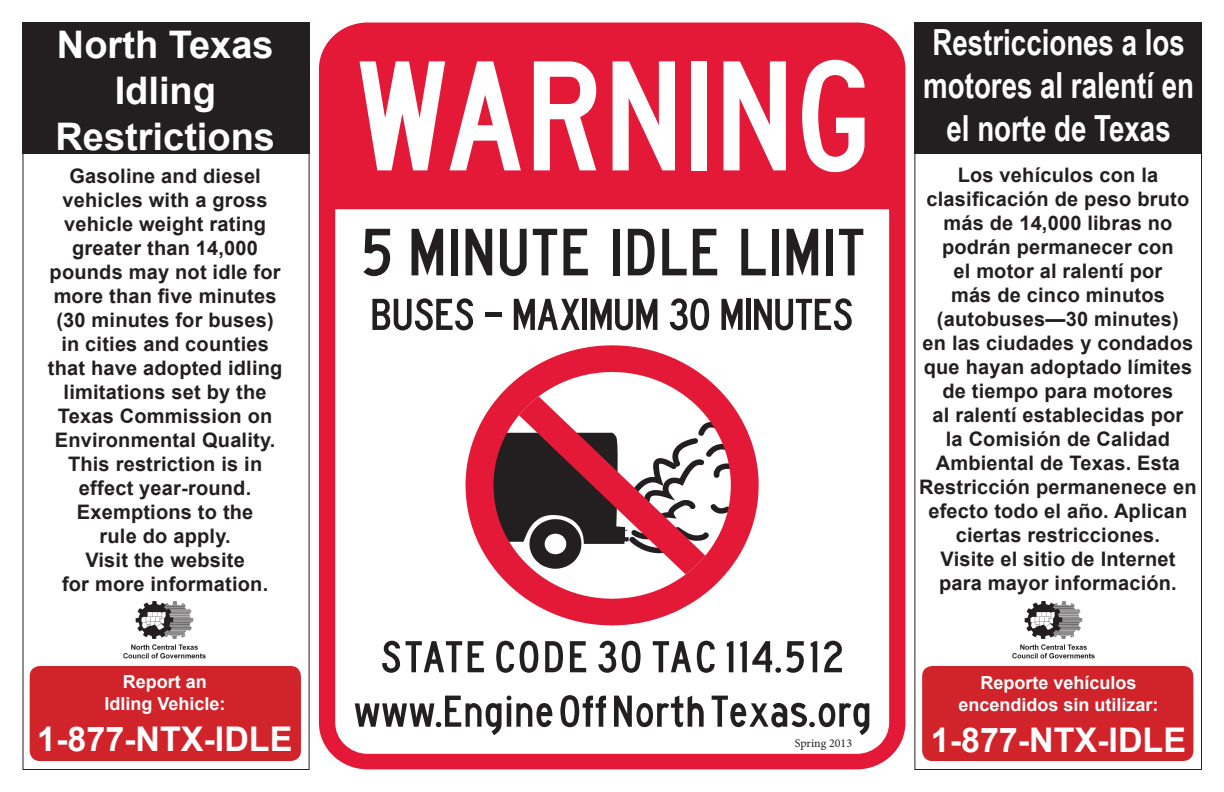
<style>
.page{position:relative;width:1224px;height:792px;background:#fff}
.page>*{position:absolute;margin:0;border:0;box-sizing:border-box;transform-origin:0 0}
.t1{font:700 38px/45.6px "Arial";color:#fff;text-align:center}
.t2{font:700 36px/43.2px "Arial Narrow";color:#fff;text-align:center;scale:.94 1}
.t3{font:700 34px "Arial";color:#fff}
.t4{font:700 20px/24px "Arial";letter-spacing:.01em;color:#231f20;text-align:center}
.t5{font:700 18px/21.6px "Arial";color:#fff;text-align:center}
.t6{font:12px "Minion Pro";color:#231f20}
</style>
<div class="page">
<div style="left:22px;top:22px;width:288px;height:132px;background:#231f20"></div>
<div style="left:914px;top:22px;width:288px;height:132px;background:#231f20"></div>
<div style="left:922px;top:666px;width:271px;height:95px;background:#d1232a;border-radius:10px"></div>
<div style="left:30px;top:666px;width:271px;height:95px;background:#d1232a;border-radius:10px"></div>
<div style="left:319px;top:23px;width:586px;height:746px;background:#e31937;border-radius:48px"></div>
<svg style="left:360px;top:61px;width:161px;height:109px"></svg>
<svg style="left:534px;top:61px;width:62px;height:109px"></svg>
<svg style="left:613px;top:61px;width:62px;height:109px"></svg>
<div style="left:691px;top:61px;width:16px;height:109px;background:#fff"></div>
<svg style="left:723px;top:61px;width:63px;height:109px"></svg>
<svg style="left:802px;top:60px;width:63px;height:112px"></svg>
<div style="left:335px;top:209px;width:554px;height:545px;background:#fff"></div>
<svg style="left:363px;top:229px;width:27px;height:47px"></svg>
<svg style="left:412px;top:229px;width:31px;height:46px"></svg>
<div style="left:451px;top:229px;width:7px;height:46px;background:#231f20"></div>
<svg style="left:466px;top:229px;width:26px;height:46px"></svg>
<svg style="left:500px;top:229px;width:27px;height:47px"></svg>
<svg style="left:533px;top:229px;width:24px;height:46px"></svg>
<svg style="left:563px;top:229px;width:25px;height:46px"></svg>
<div style="left:613px;top:229px;width:7px;height:46px;background:#231f20"></div>
<svg style="left:628px;top:229px;width:27px;height:46px"></svg>
<svg style="left:662px;top:229px;width:25px;height:46px"></svg>
<svg style="left:693px;top:229px;width:24px;height:46px"></svg>
<svg style="left:741px;top:229px;width:25px;height:46px"></svg>
<div style="left:772px;top:229px;width:7px;height:46px;background:#231f20"></div>
<svg style="left:787px;top:229px;width:31px;height:46px"></svg>
<div style="left:826px;top:229px;width:7px;height:46px;background:#231f20"></div>
<svg style="left:839px;top:229px;width:24px;height:46px"></svg>
<svg style="left:372px;top:298px;width:101px;height:32px"></svg>
<div style="left:485px;top:312px;width:17px;height:5px;background:#231f20"></div>
<svg style="left:514px;top:299px;width:66px;height:31px"></svg>
<div style="left:582px;top:299px;width:5px;height:31px;background:#231f20"></div>
<svg style="left:591px;top:299px;width:66px;height:31px"></svg>
<svg style="left:670px;top:298px;width:39px;height:32px"></svg>
<svg style="left:721px;top:299px;width:22px;height:31px"></svg>
<div style="left:746px;top:299px;width:5px;height:31px;background:#231f20"></div>
<svg style="left:754px;top:298px;width:98px;height:32px"></svg>
<svg style="left:382px;top:641px;width:18px;height:32px"></svg>
<svg style="left:406px;top:641px;width:56px;height:31px"></svg>
<svg style="left:468px;top:641px;width:16px;height:31px"></svg>
<svg style="left:496px;top:641px;width:18px;height:32px"></svg>
<svg style="left:520px;top:641px;width:18px;height:32px"></svg>
<svg style="left:545px;top:641px;width:18px;height:31px"></svg>
<svg style="left:570px;top:641px;width:16px;height:31px"></svg>
<svg style="left:598px;top:641px;width:18px;height:32px"></svg>
<svg style="left:622px;top:641px;width:19px;height:32px"></svg>
<svg style="left:653px;top:641px;width:38px;height:31px"></svg>
<svg style="left:697px;top:641px;width:18px;height:32px"></svg>
<svg style="left:727px;top:641px;width:6px;height:31px"></svg>
<svg style="left:740px;top:641px;width:64px;height:32px"></svg>
<svg style="left:811px;top:641px;width:6px;height:31px"></svg>
<svg style="left:824px;top:641px;width:18px;height:31px"></svg>
<svg style="left:355px;top:696px;width:197px;height:39px"></svg>
<svg style="left:560px;top:695px;width:46px;height:32px"></svg>
<svg style="left:614px;top:696px;width:90px;height:31px"></svg>
<svg style="left:712px;top:696px;width:157px;height:39px"></svg>
<svg style="left:466px;top:345px;width:293px;height:281px;fill:#fff"></svg>
<svg style="left:492px;top:396px;width:242px;height:178px"></svg>
<img style="left:1013px;top:602px;width:82px;height:57px">
<img style="left:123px;top:602px;width:82px;height:57px">
<p class="t1" style="left:56px;top:23px;width:221px">North Texas<br>Idling<br>Restrictions</p>
<p class="t4" style="left:48px;top:165px;width:236px">Gasoline and diesel vehicles with a gross vehicle weight rating greater than 14,000 pounds may not idle for more than five minutes (30 minutes for buses) in cities and counties that have adopted idling limitations set by the<br>Texas Commission on<br>Environmental Quality.<br>This restriction is in effect year-round.<br>Exemptions to the<br>rule do apply.<br>Visit the website<br>for more information.</p>
<p class="t5" style="left:123px;top:672px;width:86px">Report an</p>
<p class="t5" style="left:104px;top:694px;width:123px">Idling Vehicle:</p>
<p class="t3" style="left:37px;top:717px;width:257px">1-877-NTX-IDLE</p>
<p class="t6" style="left:795px;top:735px;width:59px">Spring 2013</p>
<p class="t2" style="left:923px;top:19px;width:290px">Restricciones a los motores al ralentí en el norte de Texas</p>
<p class="t4" style="left:919px;top:163px;width:279px">Los vehículos con la clasificación de peso bruto más de 14,000 libras no podrán permanecer con<br>el motor al ralentí por<br>más de cinco minutos (autobuses—30 minutes)<br>en las ciudades y condados que hayan adoptado límites de tiempo para motores<br>al ralentí establecidas por<br>la Comisión de Calidad<br>Ambiental de Texas. Esta<br>Restricción permanenece en efecto todo el año. Aplican ciertas restricciones.<br>Visite el sitio de Internet para mayor información.</p>
<p class="t5" style="left:958px;top:673px;width:202px">Reporte vehículos encendidos sin utilizar:</p>
<p class="t3" style="left:931px;top:717px;width:257px">1-877-NTX-IDLE</p>
</div>
